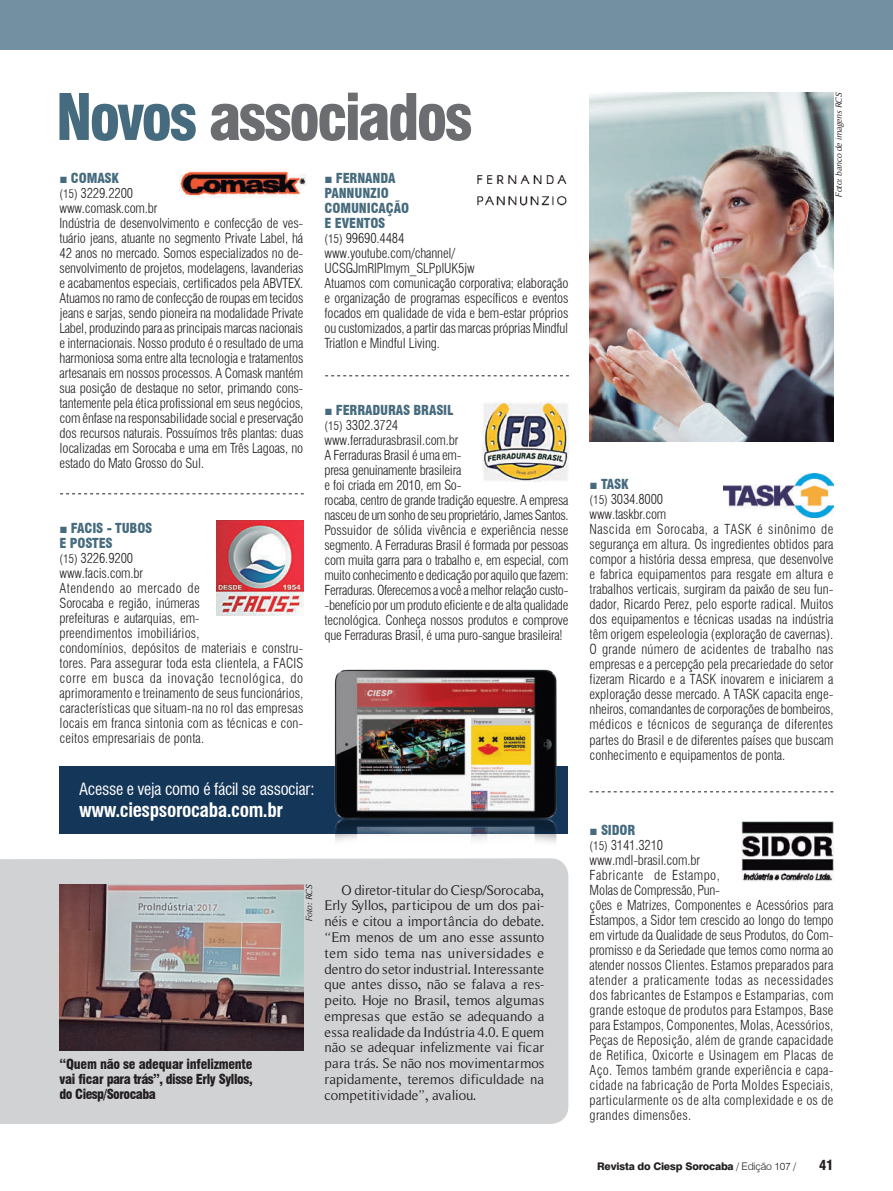
<style>
.page{position:relative;width:893px;height:1191px;background:#fff}
.page>*{position:absolute;margin:0;border:0;box-sizing:border-box;transform-origin:0 0}
.t1{font:900 condensed 62.4px "Swiss 721 BT";letter-spacing:-.05em;color:#6c6d70}
.t2{font:700 condensed 19.5px "Swiss 721 BT";letter-spacing:-.02em;color:#fff}
.t3{font:condensed 16.5px "Swiss 721 BT";letter-spacing:-.02em;color:#fff}
.t4{font:14.25px/15.8px "Roman Serif";color:#231f20;text-align:justify}
.t5{font:300 condensed 13.5px/15px "Swiss 721 BT";letter-spacing:-.01em;color:#231f20}
.t6{font:300 condensed 13.5px/15px "Swiss 721 BT";letter-spacing:.02em;color:#231f20}
.t7{font:300 condensed 13.5px/15px "Swiss 721 BT";letter-spacing:.01em;color:#231f20}
.t8{font:900 condensed 13.5px/15px "Swiss 721 BT";letter-spacing:-.03em;color:#231f20;text-align:justify}
.t9{font:800 10.5px "Swiss 721 BT";letter-spacing:-.02em;color:#231f20}
.t10{font:italic 9px "Roman Serif";letter-spacing:-.01em;color:#231f20}
.s1{color:#466b7e}
.s2{font-family:"Arial";font-weight:400;font-stretch:normal;color:#466b7e}
.s3{font-weight:900;color:#466b7e}
.s4{font-size:12px}
.s5{font-weight:300}
</style>
<div class="page">
<div style="left:0;top:0;width:893px;height:50px;background:#7390a2"></div>
<svg style="left:0;top:767px;width:568px;height:357px;background:#d5d6d8"></svg>
<img style="left:477px;top:175px;width:90px;height:31px">
<div style="left:60px;top:766px;width:508px;height:67px;background:#143658"></div>
<img style="left:316px;top:669px;width:252px;height:176px">
<svg style="left:60px;top:493px;width:244px;height:1px"></svg>
<img style="left:60px;top:884px;width:243px;height:166px">
<img style="left:179px;top:168px;width:127px;height:29px">
<img style="left:217px;top:520px;width:86px;height:95px">
<img style="left:483px;top:402px;width:85px;height:80px">
<img style="left:724px;top:473px;width:109px;height:44px">
<img style="left:741px;top:822px;width:92px;height:59px">
<svg style="left:325px;top:375px;width:244px;height:1px"></svg>
<svg style="left:590px;top:791px;width:243px;height:1px"></svg>
<img style="left:590px;top:92px;width:243px;height:350px">
<h1 class="t1" style="left:56px;top:80px;width:418px"><span class="s1">Novos</span> associados</h1>
<p class="t5" style="left:60px;top:170px;width:245px"><span class="s2">■</span> <span class="s3">COMASK<br></span><span class="s4">(15)</span> 3229.2200<br>www.comask.com.br<br>Indústria de desenvolvimento e confecção de ves&shy;tuário jeans, atuante no segmento Private Label, há 42 anos no mercado. Somos especializados no de&shy;senvolvimento de projetos, modelagens, lavanderias e acabamentos especiais, certificados pela ABVTEX.<br>Atuamos no ramo de confecção de roupas em tecidos jeans e sarjas, sendo pioneira na modalidade Private Label, produzindo para as principais marcas nacionais e internacionais. Nosso produto é o resultado de uma harmoniosa soma entre alta tecnologia e tratamentos artesanais em nossos processos. A Comask mantém sua posição de destaque no setor, primando cons&shy;tantemente pela ética profissional em seus negócios, com ênfase na responsabilidade social e preservação dos recursos naturais. Possuímos três plantas: duas localizadas em Sorocaba e uma em Três Lagoas, no estado do Mato Grosso do Sul.</p>
<p class="t7" style="left:60px;top:520px;width:245px"><span class="s2">■</span> <span class="s3">FACIS - TUBOS<br>E POSTES<br></span><span class="s4">(15)</span> 3226.9200<br>www.facis.com.br<br>Atendendo ao mercado de<br>Sorocaba e região, inúmeras<br>prefeituras e autarquias, em-<br>preendimentos imobiliários,<br>condomínios, depósitos de materiais e constru&shy;tores. Para assegurar toda esta clientela, a FACIS corre em busca da inovação tecnológica, do aprimoramento e treinamento de seus funcionários, características que situam-na no rol das empresas locais em franca sintonia com as técnicas e con&shy;ceitos empresariais de ponta.</p>
<p class="t5" style="left:325px;top:170px;width:245px"><span class="s2">■</span> <span class="s3">FERNANDA<br>PANNUNZIO<br>COMUNICAÇÃO<br>E EVENTOS<br></span><span class="s4">(15)</span> 99690.4484<br>www.youtube.com/channel/<br>UCSGJmRIPImym_SLPplUK5jw<br>Atuamos com comunicação corporativa; elaboração e organização de programas específicos e eventos focados em qualidade de vida e bem-estar próprios ou customizados, a partir das marcas próprias Mindful<br>Triatlon e Mindful Living.</p>
<p class="t5" style="left:325px;top:402px;width:245px"><span class="s2">■</span> <span class="s3">FERRADURAS BRASIL<br></span><span class="s4">(15)</span> 3302.3724<br>www.ferradurasbrasil.com.br<br>A Ferraduras Brasil é uma em-<br>presa genuinamente brasileira<br>e foi criada em 2010, em So-<br>rocaba, centro de grande tradição equestre. A empresa nasceu de um sonho de seu proprietário, James Santos.<br>Possuidor de sólida vivência e experiência nesse segmento. A Ferraduras Brasil é formada por pessoas com muita garra para o trabalho e, em especial, com muito conhecimento e dedicação por aquilo que fazem:<br>Ferraduras. Oferecemos a você a melhor relação custo--benefício por um produto eficiente e de alta qualidade tecnológica. Conheça nossos produtos e comprove que Ferraduras Brasil, é uma puro-sangue brasileira!</p>
<p class="t3" style="left:79px;top:778px;width:237px">Acesse e veja como é fácil se associar:</p>
<h2 class="t2" style="left:79px;top:798px;width:205px">www.ciespsorocaba.com.br</h2>
<p class="t8" style="left:60px;top:1056px;width:195px">“Quem não se adequar infelizmente vai ficar para trás”, disse Erly Syllos, do Ciesp/Sorocaba</p>
<p class="t10" style="left:304px;top:921px;width:38px;rotate:-90deg">Foto: RCS</p>
<p class="t4" style="left:325px;top:882px;width:221px;text-indent:17px">O diretor-titular do Ciesp/Sorocaba, Erly Syllos, participou de um dos pai&shy;néis e citou a importância do debate. “Em menos de um ano esse assunto tem sido tema nas universidades e dentro do setor industrial. Interessante que antes disso, não se falava a res&shy;peito. Hoje no Brasil, temos algumas empresas que estão se adequando a essa realidade da Indústria 4.0. E quem não se adequar infelizmente vai ficar para trás. Se não nos movimentarmos rapidamente, teremos dificuldade na competitividade”, avaliou.</p>
<p class="t10" style="left:833px;top:196px;width:105px;rotate:-90deg">Foto: banco de imagens RCS</p>
<p class="t5" style="left:590px;top:477px;width:245px"><span class="s2">■</span> <span class="s3">TASK<br></span><span class="s4">(15)</span> 3034.8000<br>www.taskbr.com<br>Nascida em Sorocaba, a TASK é sinônimo de segurança em altura. Os ingredientes obtidos para compor a história dessa empresa, que desenvolve e fabrica equipamentos para resgate em altura e trabalhos verticais, surgiram da paixão de seu fun&shy;dador, Ricardo Perez, pelo esporte radical. Muitos dos equipamentos e técnicas usadas na indústria têm origem espeleologia (exploração de cavernas).<br>O grande número de acidentes de trabalho nas empresas e a percepção pela precariedade do setor fizeram Ricardo e a TASK inovarem e iniciarem a exploração desse mercado. A TASK capacita enge&shy;nheiros, comandantes de corporações de bombeiros, médicos e técnicos de segurança de diferentes partes do Brasil e de diferentes países que buscam conhecimento e equipamentos de ponta.</p>
<p class="t6" style="left:590px;top:822px;width:245px"><span class="s2">■</span> <span class="s3">SIDOR<br></span><span class="s4">(15)</span> 3141.3210<br>www.mdl-brasil.com.br<br>Fabricante de Estampo,<br>Molas de Compressão, Pun-<br>ções e Matrizes, Componentes e Acessórios para Estampos, a Sidor tem crescido ao longo do tempo em virtude da Qualidade de seus Produtos, do Com&shy;promisso e da Seriedade que temos como norma ao atender nossos Clientes. Estamos preparados para atender a praticamente todas as necessidades dos fabricantes de Estampos e Estamparias, com grande estoque de produtos para Estampos, Base para Estampos, Componentes, Molas, Acessórios, Peças de Reposição, além de grande capacidade de Retifica, Oxicorte e Usinagem em Placas de Aço. Temos também grande experiência e capa&shy;cidade na fabricação de Porta Moldes Especiais, particularmente os de alta complexidade e os de grandes dimensões.</p>
<p class="t9" style="left:597px;top:1159px;width:201px">Revista do Ciesp Sorocaba <span class="s5">/ Edição 107 /</span></p>
<p class="t8" style="left:819px;top:1157px;width:16px">41</p>
</div>
